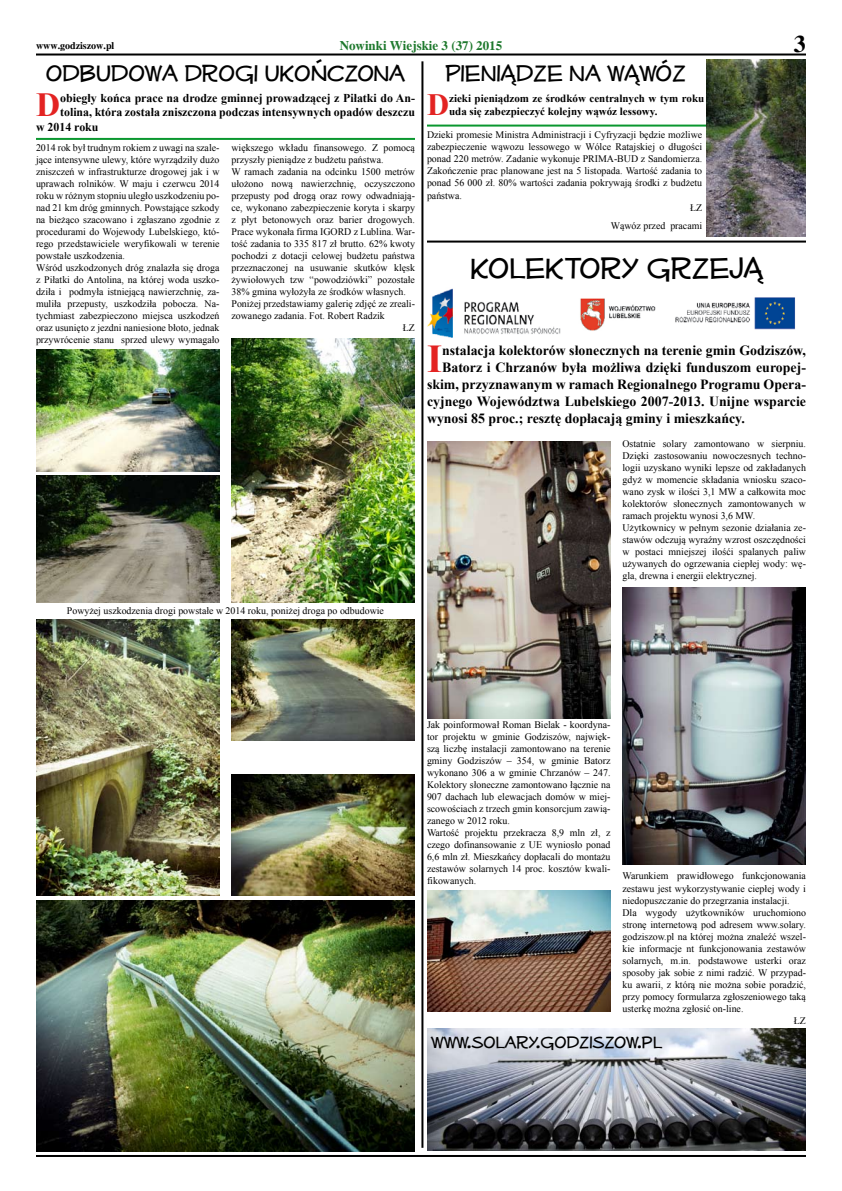
<style>
.page{position:relative;width:842px;height:1191px;background:#fff}
.page>*{position:absolute;margin:0;border:0;box-sizing:border-box;transform-origin:0 0}
.t1{font:700 39.4px "Times New Roman";color:#e32322}
.t2{font:700 33.7px "Times New Roman";color:#e32322}
.t3{font:33px "Mufferaw Rg";color:#000}
.t4{font:700 30.9px "Times New Roman";color:#e32322}
.t5{font:26px "Mufferaw Rg";color:#000}
.t6{font:19px "Mufferaw Rg";color:#000}
.t7{font:700 14px "Times New Roman";color:#000}
.t8{font:700 13px "Times";color:#1d782c}
.t9{font:700 12px "Times New Roman";color:#000}
.t10{font:700 11px/13.2px "Times New Roman";color:#000}
.t11{font:10px/12px "Times New Roman";color:#000}
.t12{font:700 10px "Times";color:#000}
</style>
<div class="page">
<hr style="left:36px;top:53px;width:770px;height:2px;background:#000">
<hr style="left:36px;top:1155px;width:770px;height:2px;background:#000">
<hr style="left:36px;top:138px;width:379px;height:2px;background:#0a972f">
<hr style="left:421px;top:61px;width:2px;height:1086px;background:#000">
<img style="left:427px;top:288px;width:368px;height:50px">
<img style="left:231px;top:619px;width:184px;height:121px">
<img style="left:231px;top:774px;width:184px;height:121px">
<img style="left:36px;top:900px;width:379px;height:251px">
<img style="left:36px;top:619px;width:183px;height:276px">
<img style="left:231px;top:338px;width:184px;height:265px">
<img style="left:36px;top:350px;width:183px;height:121px">
<img style="left:36px;top:475px;width:183px;height:128px">
<hr style="left:427px;top:125px;width:379px;height:2px;background:#0a972f">
<hr style="left:427px;top:240px;width:379px;height:2px;background:#000">
<img style="left:427px;top:441px;width:183px;height:277px">
<img style="left:427px;top:890px;width:183px;height:121px">
<img style="left:427px;top:1028px;width:379px;height:122px">
<img style="left:622px;top:588px;width:184px;height:277px">
<img style="left:706px;top:59px;width:100px;height:177px">
<p class="t12" style="left:36px;top:39px;width:80px">www.godziszow.pl</p>
<h3 class="t8" style="left:340px;top:37px;width:164px">Nowinki Wiejskie 3 (37) 2015</h3>
<h3 class="t5" style="left:46px;top:59px;width:361px">ODBUDOWA DROGI UKOŃCZONA</h3>
<h2 class="t2" style="left:36px;top:82px;width:26px">D</h2>
<p class="t9" style="left:60px;top:89px;width:356px">obiegły końca prace na drodze gminnej prowadzącej z Piłatki do An-</p>
<p class="t9" style="left:60px;top:104px;width:356px">tolina, która została zniszczona podczas intensywnych opadów deszczu</p>
<p class="t9" style="left:36px;top:118px;width:64px">w 2014 roku</p>
<p class="t11" style="left:36px;top:141px;width:185px">2014 rok był trudnym rokiem z uwagi na szale&shy;jące intensywne ulewy, które wyrządziły dużo zniszczeń w infrastrukturze drogowej jak i w uprawach rolników. W maju i czerwcu 2014 roku w różnym stopniu uległo uszkodzeniu po&shy;nad 21 km dróg gminnych. Powstające szkody na bieżąco szacowano i zgłaszano zgodnie z procedurami do Wojewody Lubelskiego, któ&shy;rego przedstawiciele weryfikowali w terenie powstałe uszkodzenia.<br>Wśród uszkodzonych dróg znalazła się droga z Piłatki do Antolina, na której woda uszko&shy;dziła i podmyła istniejącą nawierzchnię, za&shy;muliła przepusty, uszkodziła pobocza. Na&shy;tychmiast zabezpieczono miejsca uszkodzeń oraz usunięto z jezdni naniesione błoto, jednak przywrócenie stanu sprzed ulewy wymagało</p>
<p class="t11" style="left:231px;top:141px;width:185px">większego wkładu finansowego. Z pomocą</p>
<p class="t11" style="left:231px;top:153px;width:154px">przyszły pieniądze z budżetu państwa.</p>
<p class="t11" style="left:231px;top:165px;width:185px">W ramach zadania na odcinku 1500 metrów</p>
<p class="t11" style="left:231px;top:177px;width:185px">ułożono nową nawierzchnię, oczyszczono</p>
<p class="t11" style="left:231px;top:189px;width:185px">przepusty pod drogą oraz rowy odwadniają-</p>
<p class="t11" style="left:231px;top:201px;width:185px">ce, wykonano zabezpieczenie koryta i skarpy</p>
<p class="t11" style="left:231px;top:213px;width:185px">z płyt betonowych oraz barier drogowych.</p>
<p class="t11" style="left:231px;top:225px;width:185px">Prace wykonała firma IGORD z Lublina. War-</p>
<p class="t11" style="left:231px;top:237px;width:185px">tość zadania to 335 817 zł brutto. 62% kwoty</p>
<p class="t11" style="left:231px;top:249px;width:185px">pochodzi z dotacji celowej budżetu państwa</p>
<p class="t11" style="left:231px;top:261px;width:185px">przeznaczonej na usuwanie skutków klęsk</p>
<p class="t11" style="left:231px;top:273px;width:185px">żywiołowych tzw “powodziówki” pozostałe</p>
<p class="t11" style="left:231px;top:285px;width:176px">38% gmina wyłożyła ze środków własnych.</p>
<p class="t11" style="left:231px;top:297px;width:185px">Poniżej przedstawiamy galerię zdjęć ze zreali-</p>
<p class="t11" style="left:231px;top:309px;width:155px">zowanego zadania. Fot. Robert Radzik</p>
<p class="t11" style="left:403px;top:321px;width:14px">ŁZ</p>
<p class="t11" style="left:67px;top:604px;width:319px">Powyżej uszkodzenia drogi powstałe w 2014 roku, poniżej droga po odbudowie</p>
<h3 class="t5" style="left:445px;top:59px;width:243px">PIENIĄDZE NA WĄWÓZ</h3>
<h3 class="t4" style="left:427px;top:84px;width:24px">D</h3>
<p class="t10" style="left:449px;top:92px;width:257px">zieki pieniądzom ze środków centralnych w tym roku uda się zabezpieczyć kolejny wąwóz lessowy.</p>
<p class="t11" style="left:427px;top:129px;width:277px">Dzieki promesie Ministra Administracji i Cyfryzacji będzie możliwe</p>
<p class="t11" style="left:427px;top:141px;width:277px">zabezpieczenie wąwozu lessowego w Wólce Ratajskiej o długości</p>
<p class="t11" style="left:427px;top:153px;width:277px">ponad 220 metrów. Zadanie wykonuje PRIMA-BUD z Sandomierza.</p>
<p class="t11" style="left:427px;top:165px;width:277px">Zakończenie prac planowane jest na 5 listopada. Wartość zadania to</p>
<p class="t11" style="left:427px;top:177px;width:277px">ponad 56 000 zł. 80% wartości zadania pokrywają środki z budżetu</p>
<p class="t11" style="left:427px;top:189px;width:36px">państwa.</p>
<p class="t11" style="left:690px;top:201px;width:14px">ŁZ</p>
<p class="t11" style="left:611px;top:219px;width:93px">Wąwóz przed pracami</p>
<h3 class="t3" style="left:470px;top:249px;width:294px">KOLEKTORY GRZEJĄ</h3>
<h1 class="t1" style="left:427px;top:332px;width:17px">I</h1>
<h3 class="t7" style="left:442px;top:341px;width:365px">nstalacja kolektorów słonecznych na terenie gmin Godziszów,</h3>
<h3 class="t7" style="left:442px;top:358px;width:365px">Batorz i Chrzanów była możliwa dzięki funduszom europej-</h3>
<h3 class="t7" style="left:427px;top:374px;width:380px">skim, przyznawanym w ramach Regionalnego Programu Opera-</h3>
<h3 class="t7" style="left:427px;top:391px;width:380px">cyjnego Województwa Lubelskiego 2007-2013. Unijne wsparcie</h3>
<h3 class="t7" style="left:427px;top:408px;width:319px">wynosi 85 proc.; resztę dopłacają gminy i mieszkańcy.</h3>
<p class="t11" style="left:622px;top:438px;width:185px">Ostatnie solary zamontowano w sierpniu.<br>Dzięki zastosowaniu nowoczesnych techno&shy;logii uzyskano wyniki lepsze od zakładanych gdyż w momencie składania wniosku szaco&shy;wano zysk w ilości 3,1 MW a całkowita moc kolektorów słonecznych zamontowanych w ramach projektu wynosi 3,6 MW.<br>Użytkownicy w pełnym sezonie działania ze&shy;stawów odczują wyraźny wzrost oszczędności w postaci mniejszej ilośći spalanych paliw używanych do ogrzewania ciepłej wody: wę&shy;gla, drewna i energii elektrycznej.</p>
<p class="t11" style="left:427px;top:718px;width:185px">Jak poinformował Roman Bielak - koordyna&shy;tor projektu w gminie Godziszów, najwięk&shy;szą liczbę instalacji zamontowano na terenie gminy Godziszów – 354, w gminie Batorz wykonano 306 a w gminie Chrzanów – 247.<br>Kolektory słoneczne zamontowano łącznie na 907 dachach lub elewacjach domów w miej&shy;scowościach z trzech gmin konsorcjum zawią&shy;zanego w 2012 roku.<br>Wartość projektu przekracza 8,9 mln zł, z czego dofinansowanie z UE wyniosło ponad 6,6 mln zł. Mieszkańcy dopłacali do montażu zestawów solarnych 14 proc. kosztów kwali&shy;fikowanych.</p>
<p class="t11" style="left:622px;top:870px;width:185px">Warunkiem prawidłowego funkcjonowania</p>
<p class="t11" style="left:622px;top:882px;width:185px">zestawu jest wykorzystywanie ciepłej wody i</p>
<p class="t11" style="left:622px;top:894px;width:169px">niedopuszczanie do przegrzania instalacji.</p>
<p class="t11" style="left:622px;top:906px;width:185px">Dla wygody użytkowników uruchomiono</p>
<p class="t11" style="left:622px;top:918px;width:185px">stronę internetową pod adresem www.solary.</p>
<p class="t11" style="left:622px;top:930px;width:185px">godziszow.pl na której można znaleźć wszel-</p>
<p class="t11" style="left:622px;top:942px;width:185px">kie informacje nt funkcjonowania zestawów</p>
<p class="t11" style="left:622px;top:954px;width:185px">solarnych, m.in. podstawowe usterki oraz</p>
<p class="t11" style="left:622px;top:966px;width:185px">sposoby jak sobie z nimi radzić. W przypad-</p>
<p class="t11" style="left:622px;top:978px;width:185px">ku awarii, z którą nie można sobie poradzić,</p>
<p class="t11" style="left:622px;top:990px;width:185px">przy pomocy formularza zgłoszeniowego taką</p>
<p class="t11" style="left:622px;top:1002px;width:122px">usterkę można zgłosić on-line.</p>
<p class="t11" style="left:794px;top:1014px;width:14px">ŁZ</p>
<h3 class="t6" style="left:431px;top:1031px;width:233px">WWW.SOLARY.GODZISZOW.PL</h3>
</div>
